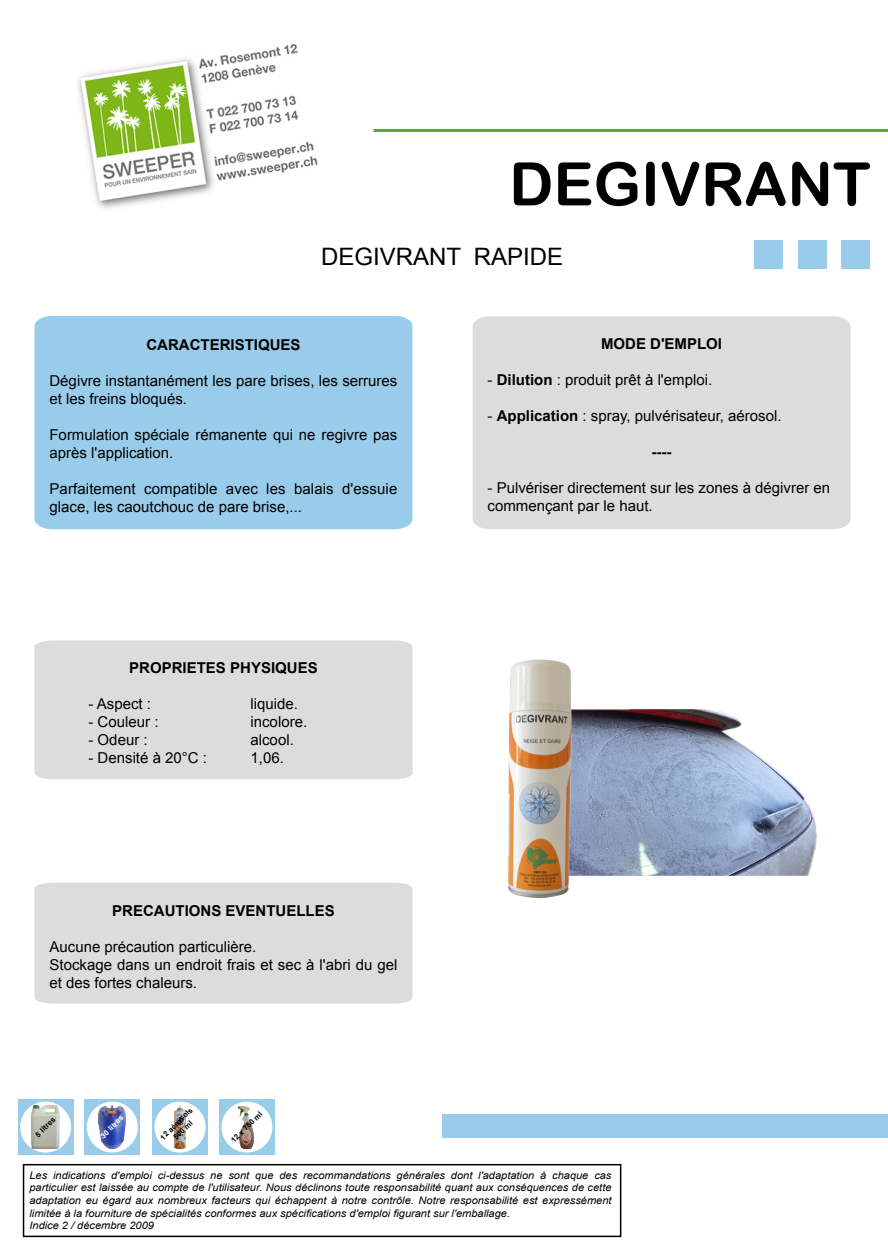
<style>
.page{position:relative;width:888px;height:1260px;background:#fff}
.page>*{position:absolute;margin:0;border:0;box-sizing:border-box;transform-origin:0 0}
.t1{font:60px "Arial Rounded MT Bold";color:#000}
.t2{font:24px "Arial";color:#000}
.t3{font:15px/18px "Arial";color:#000}
.t4{font:700 15px "Arial";color:#000}
.t5{font:italic 10.5px/12.8px "Arial";color:#000;scale:1.06 1}
.t6{font:700 7.5px/9px "Arial";color:#000;text-align:center}
.t7{font:700 7.5px "Arial";color:#fff}
.s1{font-weight:700}
</style>
<div class="page">
<div style="left:34px;top:316px;width:378px;height:213px;background:#99cceb"></div>
<div style="left:473px;top:316px;width:378px;height:213px;background:#dcdcdc"></div>
<div style="left:34px;top:640px;width:378px;height:139px;background:#dcdcdc"></div>
<div style="left:34px;top:883px;width:378px;height:121px;background:#dcdcdc"></div>
<div style="left:442px;top:1114px;width:446px;height:24px;background:#99cceb"></div>
<div style="left:23px;top:1164px;width:598px;height:73px;border:2px solid #000"></div>
<div style="left:842px;top:240px;width:28px;height:29px;background:#99cceb"></div>
<div style="left:798px;top:240px;width:28px;height:29px;background:#99cceb"></div>
<div style="left:754px;top:240px;width:29px;height:29px;background:#99cceb"></div>
<div style="left:18px;top:1099px;width:55px;height:56px;background:#99cceb"></div>
<svg style="left:20px;top:1102px;width:51px;height:51px"></svg>
<img style="left:29px;top:1106px;width:34px;height:42px">
<div style="left:85px;top:1099px;width:55px;height:56px;background:#99cceb"></div>
<div style="left:87px;top:1102px;width:51px;height:51px;background:#fff;border-radius:50%"></div>
<img style="left:95px;top:1106px;width:34px;height:42px">
<svg style="left:219px;top:1099px;width:56px;height:56px"></svg>
<div style="left:221px;top:1102px;width:51px;height:51px;background:#fff;border-radius:50%"></div>
<img style="left:230px;top:1106px;width:34px;height:42px">
<svg style="left:152px;top:1099px;width:56px;height:56px"></svg>
<div style="left:155px;top:1102px;width:51px;height:51px;background:#fff;border-radius:50%"></div>
<img style="left:173px;top:1106px;width:13px;height:42px">
<img style="left:580px;top:710px;width:237px;height:165px">
<img style="left:507px;top:659px;width:73px;height:239px">
<hr style="left:374px;top:129px;width:514px;height:3px;background:#5aa845">
<img style="left:78px;top:44px;width:240px;height:165px">
<h1 class="t1" style="left:509px;top:149px;width:363px">DEGIVRANT</h1>
<h2 class="t2" style="left:321px;top:240px;width:244px">DEGIVRANT RAPIDE</h2>
<p class="t4" style="left:146px;top:335px;width:156px">CARACTERISTIQUES</p>
<p class="t3" style="left:49px;top:372px;width:349px">Dégivre instantanément les pare brises, les serrures et les freins bloqués.</p>
<p class="t3" style="left:49px;top:426px;width:349px">Formulation spéciale rémanente qui ne regivre pas après l'application.</p>
<p class="t3" style="left:49px;top:480px;width:349px">Parfaitement compatible avec les balais d'essuie glace, les caoutchouc de pare brise,...</p>
<p class="t4" style="left:129px;top:658px;width:190px">PROPRIETES PHYSIQUES</p>
<p class="t3" style="left:88px;top:695px;width:64px">- Aspect :</p>
<p class="t3" style="left:250px;top:695px;width:49px">liquide.</p>
<p class="t3" style="left:88px;top:713px;width:72px">- Couleur :</p>
<p class="t3" style="left:250px;top:713px;width:58px">incolore.</p>
<p class="t3" style="left:88px;top:731px;width:61px">- Odeur :</p>
<p class="t3" style="left:250px;top:731px;width:45px">alcool.</p>
<p class="t3" style="left:88px;top:749px;width:120px">- Densité à 20°C :</p>
<p class="t3" style="left:250px;top:749px;width:35px">1,06.</p>
<p class="t4" style="left:112px;top:900px;width:224px">PRECAUTIONS EVENTUELLES</p>
<p class="t3" style="left:49px;top:938px;width:349px">Aucune précaution particulière.<br>Stockage dans un endroit frais et sec à l'abri du gel et des fortes chaleurs.</p>
<p class="t6" style="left:159px;top:1136px;width:44px;rotate:-45deg">12 aérosols<br>500 ml</p>
<p class="t6" style="left:34px;top:1133px;width:26px;rotate:-45deg">5 litres</p>
<p class="t7" style="left:98px;top:1134px;width:31px;rotate:-45deg">30 litres</p>
<p class="t6" style="left:229px;top:1138px;width:42px;rotate:-45deg">12 x 750 ml</p>
<p class="t4" style="left:601px;top:334px;width:123px">MODE D'EMPLOI</p>
<p class="t3" style="left:488px;top:371px;width:226px">- <span class="s1">Dilution</span> : produit prêt à l'emploi.</p>
<p class="t3" style="left:488px;top:407px;width:295px">- <span class="s1">Application</span> : spray, pulvérisateur, aérosol.</p>
<p class="t4" style="left:652px;top:442px;width:21px">----</p>
<p class="t3" style="left:488px;top:479px;width:344px">- Pulvériser directement sur les zones à dégivrer en commençant par le haut.</p>
<p class="t5" style="left:29px;top:1169px;width:551px">Les indications d'emploi ci-dessus ne sont que des recommandations générales dont l'adaptation à chaque cas particulier est laissée au compte de l'utilisateur. Nous déclinons toute responsabilité quant aux conséquences de cette adaptation eu égard aux nombreux facteurs qui échappent à notre contrôle. Notre responsabilité est expressément limitée à la fourniture de spécialités conformes aux spécifications d'emploi figurant sur l'emballage.<br>Indice 2 / décembre 2009</p>
</div>
